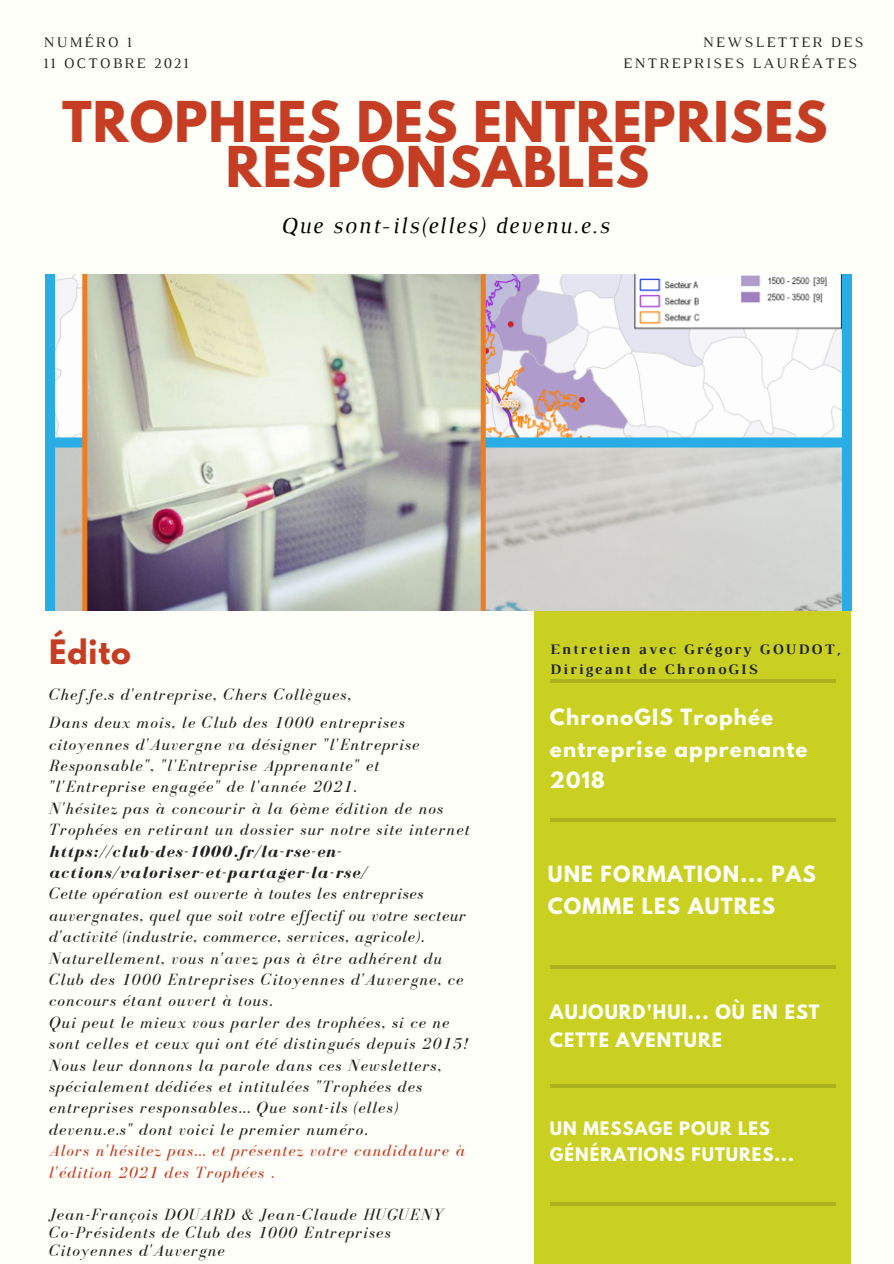
<style>
.page{position:relative;width:894px;height:1264px;background:#fff}
.page>*{position:absolute;margin:0;border:0;box-sizing:border-box;transform-origin:0 0}
.t1{font:700 49.8px/45px "League Spartan";letter-spacing:.02em;color:#c53d23;text-align:center}
.t2{font:700 29.85px "League Spartan";letter-spacing:.03em;color:#c53d23}
.t3{font:italic 23.25px "Luthier";letter-spacing:.07em;color:#000}
.t4{font:700 19.8px/31.5px "League Spartan";letter-spacing:.06em;color:#fffff9}
.t5{font:700 17.55px/28.2px "League Spartan";letter-spacing:.06em;color:#fffff9}
.t6{font:italic 16.65px/21.5px "Bodoni FLF";letter-spacing:.07em;color:#222}
.t7{font:italic 16.65px/21.5px "Bodoni FLF";letter-spacing:.05em;color:#222}
.t8{font:italic 16.65px/21.5px "Bodoni FLF";letter-spacing:.07em;color:#c53d23}
.t9{font:700 16.5px/26px "League Spartan";letter-spacing:.06em;color:#fffff9}
.t10{font:14.85px/20.2px "Luthier";letter-spacing:.14em;color:#222}
.t11{font:700 14.85px/20.2px "Luthier";letter-spacing:.14em;color:#222}
.s1{font-weight:700}
</style>
<div class="page">
<div style="left:0;top:0;width:893px;height:1263px;background:#fffff9"></div>
<div style="left:534px;top:582px;width:316px;height:681px;background:#cad022"></div>
<hr style="left:550px;top:818px;width:285px;height:4px;background:#acb11d">
<hr style="left:550px;top:965px;width:285px;height:3px;background:#000">
<hr style="left:550px;top:1084px;width:285px;height:3px;background:#000">
<hr style="left:550px;top:1202px;width:285px;height:4px;background:#acb11d">
<hr style="left:550px;top:679px;width:285px;height:3px;background:#000">
<img style="left:45px;top:275px;width:806px;height:335px">
<p class="t10" style="left:44px;top:33px;width:89px">NUMÉRO 1</p>
<p class="t10" style="left:44px;top:54px;width:146px">11 OCTOBRE 2021</p>
<p class="t10" style="left:623px;top:33px;width:241px;text-indent:80px">NEWSLETTER DES<br>ENTREPRISES LAURÉATES</p>
<p class="t1" style="left:62px;top:106px;width:766px">TROPHEES DES ENTREPRISES<br>RESPONSABLES</p>
<p class="t3" style="left:280px;top:217px;width:330px">Que sont-ils(elles) devenu.e.s</p>
<p class="t2" style="left:49px;top:637px;width:83px">Édito</p>
<p class="t6" style="left:49px;top:683px;width:304px">Chef.fe.s d'entreprise, Chers Collègues,</p>
<p class="t6" style="left:49px;top:711px;width:372px">Dans deux mois, le Club des 1000 entreprises citoyennes d'Auvergne va désigner "l'Entreprise Responsable", "l'Entreprise Apprenante" et "l'Entreprise engagée" de l'année 2021.</p>
<p class="t6" style="left:49px;top:797px;width:421px">N'hésitez pas à concourir à la 6ème édition de nos Trophées en retirant un dossier sur notre site internet <span class="s1">https://club-des-1000.fr/la-rse-en&shy;actions/valoriser-et-partager-la-rse/</span></p>
<p class="t7" style="left:49px;top:883px;width:418px">Cette opération est ouverte à toutes les entreprises auvergnates, quel que soit votre effectif ou votre secteur d'activité (industrie, commerce, services, agricole).</p>
<p class="t6" style="left:49px;top:947px;width:416px">Naturellement, vous n'avez pas à être adhérent du<br>Club des 1000 Entreprises Citoyennes d'Auvergne, ce concours étant ouvert à tous.</p>
<p class="t6" style="left:49px;top:1011px;width:420px">Qui peut le mieux vous parler des trophées, si ce ne sont celles et ceux qui ont été distingués depuis 2015!<br>Nous leur donnons la parole dans ces Newsletters, spécialement dédiées et intitulées "Trophées des entreprises responsables... Que sont-ils (elles) devenu.e.s" dont voici le premier numéro.</p>
<p class="t8" style="left:49px;top:1139px;width:417px">Alors n'hésitez pas... et présentez votre candidature à l'édition 2021 des Trophées .</p>
<p class="t6" style="left:49px;top:1203px;width:396px">Jean-François DOUARD &amp; Jean-Claude HUGUENY</p>
<p class="t6" style="left:49px;top:1223px;width:343px;line-height:18px">Co-Présidents de Club des 1000 Entreprises<br>Citoyennes d'Auvergne</p>
<p class="t11" style="left:550px;top:640px;width:292px">Entretien avec Grégory GOUDOT,<br>Dirigeant de ChronoGIS</p>
<p class="t4" style="left:550px;top:704px;width:259px">ChronoGIS Trophée entreprise apprenante<br>2018</p>
<p class="t4" style="left:547px;top:861px;width:269px">UNE FORMATION... PAS<br>COMME LES AUTRES</p>
<p class="t5" style="left:550px;top:999px;width:271px">AUJOURD'HUI... OÙ EN EST<br>CETTE AVENTURE</p>
<p class="t9" style="left:550px;top:1117px;width:245px">UN MESSAGE POUR LES<br>GÉNÉRATIONS FUTURES...</p>
</div>
